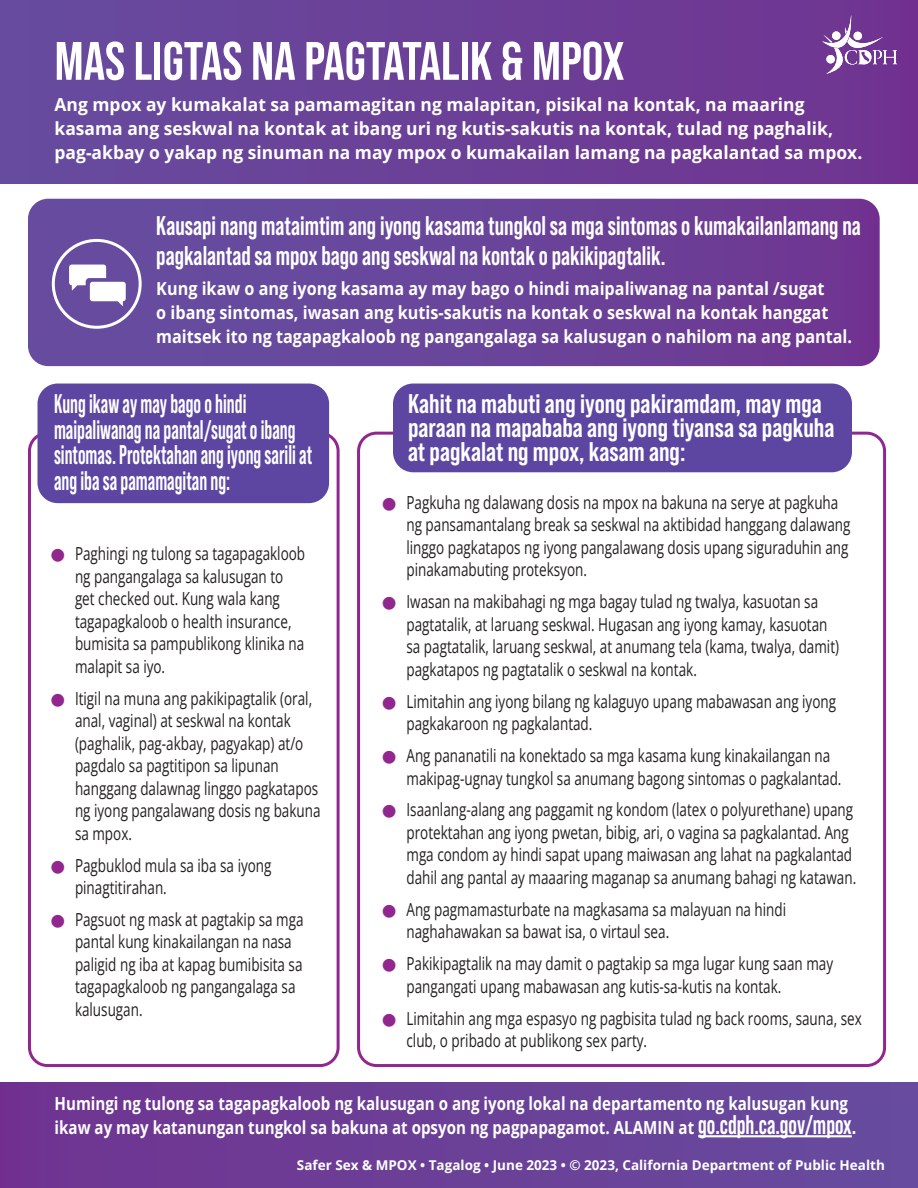
<style>
.page{position:relative;width:918px;height:1188px;background:#fff}
.page>*{position:absolute;margin:0;border:0;box-sizing:border-box;transform-origin:0 0}
.t1{font:700 54px "Bebas Neue Pro";color:#fff}
.t2{font:700 27px/30px "Bebas Neue Pro";color:#fff;scale:.9 1}
.t3{font:700 27px/25.5px "Bebas Neue Pro";color:#fff;scale:.75 1}
.t4{font:700 27px/24px "Bebas Neue Pro";color:#fff}
.t5{font:18px/22.5px "Open Sans";color:#231f20;scale:.75 1}
.t6{font:700 18px/24px "Open Sans";color:#fff}
.t7{font:700 18px/24px "Open Sans";color:#fff;scale:.9 1}
.t8{font:700 18px/24px "Open Sans";color:#fff;scale:.84 1}
.t9{font:700 13.5px "Open Sans";color:#fff}
.s1{font-family:"Gill Sans";font-weight:800;font-size:39px;color:#91268f}
.s2{font-family:"Bebas Neue Pro";font-size:27px}
</style>
<div class="page">
<div style="left:0;top:1083px;width:918px;height:105px;background:#6b4097"></div>
<div style="left:357px;top:432px;width:529px;height:635px;border:3px solid #91268f;border-radius:18px"></div>
<div style="left:28px;top:432px;width:312px;height:635px;border:3px solid #91268f;border-radius:18px"></div>
<div style="left:393px;top:384px;width:459px;height:88px;background:#5c46a2;border-radius:20px"></div>
<div style="left:38px;top:384px;width:291px;height:119px;background:#5c46a2;border-radius:20px"></div>
<svg style="left:28px;top:199px;width:852px;height:167px;background:#6a449a"></svg>
<div style="left:0;top:0;width:918px;height:184px;background:#6b4097"></div>
<svg style="left:822px;top:15px;width:75px;height:59px"></svg>
<hr style="left:698px;top:1135px;width:154px;height:2px;background:#fff">
<div style="left:52px;top:239px;width:90px;height:90px;border:3px solid #fff;border-radius:50%"></div>
<svg style="left:69px;top:265px;width:57px;height:41px"></svg>
<h1 class="t1" style="left:55px;top:30px;width:571px">MAS LIGTAS NA PAGTATALIK &amp; MPOX</h1>
<p class="t6" style="left:55px;top:92px;width:809px">Ang mpox ay kumakalat sa pamamagitan ng malapitan, pisikal na kontak, na maaring kasama ang seskwal na kontak at ibang uri ng kutis-sakutis na kontak, tulad ng paghalik, pag-akbay o yakap ng sinuman na may mpox o kumakailan lamang na pagkalantad sa mpox.</p>
<h2 class="t2" style="left:156px;top:211px;width:784px">Kausapi nang mataimtim ang iyong kasama tungkol sa mga sintomas o kumakailanlamang na pagkalantad sa mpox bago ang seskwal na kontak o pakikipagtalik.</h2>
<p class="t7" style="left:156px;top:276px;width:775px">Kung ikaw o ang iyong kasama ay may bago o hindi maipaliwanag na pantal /sugat<br>o ibang sintomas, iwasan ang kutis-sakutis na kontak o seskwal na kontak hanggat maitsek ito ng tagapagkaloob ng pangangalaga sa kalusugan o nahilom na ang pantal.</p>
<h2 class="t3" style="left:54px;top:391px;width:346px">Kung ikaw ay may bago o hindi maipaliwanag na pantal/sugat o ibang sintomas. Protektahan ang iyong sarili at ang iba sa pamamagitan ng:</h2>
<h2 class="t4" style="left:408px;top:391px;width:428px">Kahit na mabuti ang iyong pakiramdam, may mga paraan na mapababa ang iyong tiyansa sa pagkuha at pagkalat ng mpox, kasam ang:</h2>
<p class="t5" style="left:406px;top:491px;width:593px;text-indent:-27px"><span class="s1">•</span> Pagkuha ng dalawang dosis na mpox na bakuna na serye at pagkuha ng pansamantalang break sa seskwal na aktibidad hanggang dalawang linggo pagkatapos ng iyong pangalawang dosis upang siguraduhin ang pinakamabuting proteksyon.</p>
<p class="t5" style="left:406px;top:590px;width:578px;text-indent:-27px"><span class="s1">•</span> Iwasan na makibahagi ng mga bagay tulad ng twalya, kasuotan sa pagtatalik, at laruang seskwal. Hugasan ang iyong kamay, kasuotan sa pagtatalik, laruang seskwal, at anumang tela (kama, twalya, damit) pagkatapos ng pagtatalik o seskwal na kontak.</p>
<p class="t5" style="left:406px;top:689px;width:574px;text-indent:-27px"><span class="s1">•</span> Limitahin ang iyong bilang ng kalaguyo upang mabawasan ang iyong pagkakaroon ng pagkalantad.</p>
<p class="t5" style="left:406px;top:744px;width:582px;text-indent:-27px"><span class="s1">•</span> Ang pananatili na konektado sa mga kasama kung kinakailangan na makipag-ugnay tungkol sa anumang bagong sintomas o pagkalantad.</p>
<p class="t5" style="left:406px;top:798px;width:601px;text-indent:-27px"><span class="s1">•</span> Isaanlang-alang ang paggamit ng kondom (latex o polyurethane) upang protektahan ang iyong pwetan, bibig, ari, o vagina sa pagkalantad. Ang mga condom ay hindi sapat upang maiwasan ang lahat na pagkalantad dahil ang pantal ay maaaring maganap sa anumang bahagi ng katawan.</p>
<p class="t5" style="left:406px;top:898px;width:508px;text-indent:-27px"><span class="s1">•</span> Ang pagmamasturbate na magkasama sa malayuan na hindi naghahawakan sa bawat isa, o virtaul sea.</p>
<p class="t5" style="left:406px;top:952px;width:570px;text-indent:-27px"><span class="s1">•</span> Pakikipagtalik na may damit o pagtakip sa mga lugar kung saan may pangangati upang mabawasan ang kutis-sa-kutis na kontak.</p>
<p class="t5" style="left:406px;top:1006px;width:609px;text-indent:-27px"><span class="s1">•</span> Limitahin ang mga espasyo ng pagbisita tulad ng back rooms, sauna, sex club, o pribado at publikong sex party.</p>
<p class="t5" style="left:75px;top:542px;width:308px;text-indent:-27px"><span class="s1">•</span> Paghingi ng tulong sa tagapagakloob ng pangangalaga sa kalusugan to get checked out. Kung wala kang tagapagkaloob o health insurance, bumisita sa pampublikong klinika na malapit sa iyo.</p>
<p class="t5" style="left:75px;top:686px;width:329px;text-indent:-27px"><span class="s1">•</span> Itigil na muna ang pakikipagtalik (oral, anal, vaginal) at seskwal na kontak (paghalik, pag-akbay, pagyakap) at/o pagdalo sa pagtitipon sa lipunan hanggang dalawnag linggo pagkatapos ng iyong pangalawang dosis ng bakuna sa mpox.</p>
<p class="t5" style="left:75px;top:853px;width:264px;text-indent:-27px"><span class="s1">•</span> Pagbuklod mula sa iba sa iyong pinagtitirahan.</p>
<p class="t5" style="left:75px;top:908px;width:306px;text-indent:-27px"><span class="s1">•</span> Pagsuot ng mask at pagtakip sa mga pantal kung kinakailangan na nasa paligid ng iba at kapag bumibisita sa tagapagkaloob ng pangangalaga sa kalusugan.</p>
<p class="t8" style="left:55px;top:1091px;width:956px">Humingi ng tulong sa tagapagkaloob ng kalusugan o ang iyong lokal na departamento ng kalusugan kung ikaw ay may katanungan tungkol sa bakuna at opsyon ng pagpapagamot. ALAMIN at <span class="s2">go.cdph.ca.gov/mpox.</span></p>
<p class="t9" style="left:297px;top:1156px;width:589px">Safer Sex &amp; MPOX • Tagalog • June 2023 • © 2023, California Department of Public Health</p>
</div>
